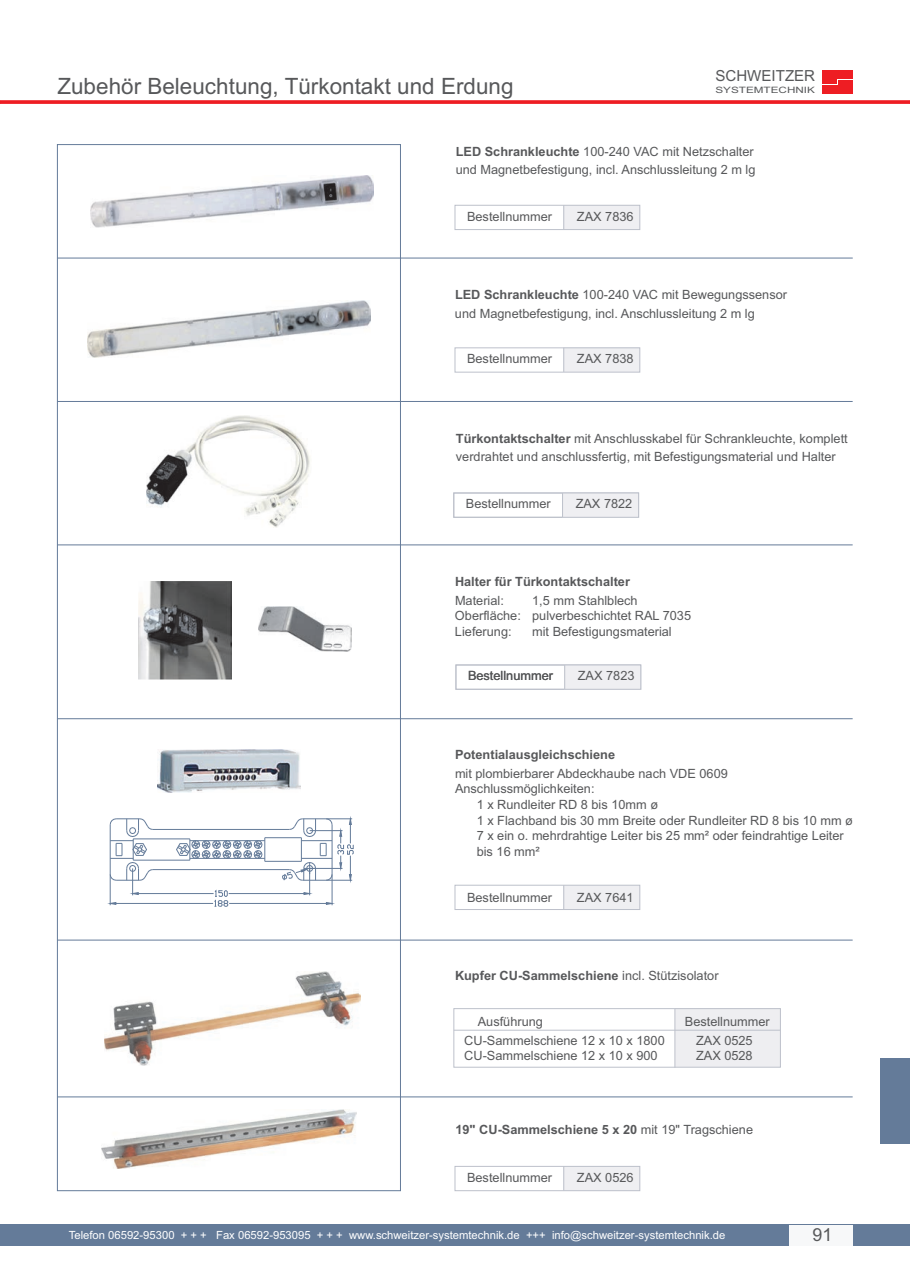
<style>
.page{position:relative;width:910px;height:1280px;background:#fff}
.page>*{position:absolute;margin:0;border:0;box-sizing:border-box;transform-origin:0 0}
.t1{font:22.5px "Arial";color:#57585a}
.t2{font:18px "Arial";color:#57585a}
.t3{font:15.3px "Arial";color:#57585a}
.t4{font:12.75px/18.5px "Arial";color:#57585a}
.t5{font:700 12.75px "Arial";color:#57585a}
.t6{font:11.25px "Arial";color:#fff}
.t7{font:8.7px "Arial";color:#57585a;scale:1.34 1}
.s1{font-weight:700}
.s2{font-weight:400}
</style>
<div class="page">
<div style="left:0;top:1225px;width:910px;height:21px;background:#647b99"></div>
<div style="left:789px;top:1225px;width:64px;height:21px;background:#f7f8f9"></div>
<hr style="left:0;top:101px;width:910px;height:2px;background:#ee1d23">
<div style="left:822px;top:85px;width:31px;height:8px;background:#ee1d23"></div>
<div style="left:822px;top:70px;width:31px;height:8px;background:#ee1d23"></div>
<div style="left:822px;top:78px;width:15px;height:6px;background:#ee1d23"></div>
<div style="left:838px;top:80px;width:15px;height:5px;background:#ee1d23"></div>
<svg style="left:57px;top:144px;width:344px;height:1047px"></svg>
<div style="left:564px;top:885px;width:76px;height:24px;background:#efeff2"></div>
<div style="left:455px;top:885px;width:185px;height:25px;border:1px solid #bdc1cb"></div>
<svg style="left:563px;top:885px;width:1px;height:24px"></svg>
<div style="left:564px;top:348px;width:76px;height:24px;background:#efeff2"></div>
<div style="left:455px;top:347px;width:185px;height:25px;border:1px solid #bdc1cb"></div>
<svg style="left:563px;top:348px;width:1px;height:24px"></svg>
<div style="left:564px;top:205px;width:76px;height:25px;background:#efeff2"></div>
<div style="left:455px;top:205px;width:185px;height:25px;border:1px solid #bdc1cb"></div>
<svg style="left:563px;top:205px;width:1px;height:24px"></svg>
<hr style="left:57px;top:544px;width:796px;height:1px;background:#647b99">
<hr style="left:57px;top:718px;width:796px;height:1px;background:#647b99">
<hr style="left:57px;top:940px;width:796px;height:1px;background:#647b99">
<hr style="left:57px;top:1096px;width:796px;height:1px;background:#647b99">
<div style="left:675px;top:1008px;width:105px;height:59px;background:#eeeef1"></div>
<div style="left:453px;top:1008px;width:328px;height:59px;border:1px solid #bdc1cb"></div>
<hr style="left:454px;top:1030px;width:326px;height:1px;background:#bdc1cb">
<hr style="left:674px;top:1009px;width:1px;height:58px;background:#bdc1cb">
<div style="left:564px;top:1166px;width:76px;height:25px;background:#efeff2"></div>
<div style="left:455px;top:1166px;width:185px;height:25px;border:1px solid #bdc1cb"></div>
<svg style="left:563px;top:1166px;width:1px;height:24px"></svg>
<div style="left:563px;top:493px;width:76px;height:24px;background:#efeff2"></div>
<div style="left:453px;top:493px;width:186px;height:25px;border:1px solid #bdc1cb"></div>
<svg style="left:562px;top:493px;width:1px;height:24px"></svg>
<div style="left:565px;top:665px;width:76px;height:24px;background:#efeff2"></div>
<div style="left:456px;top:665px;width:185px;height:25px;border:1px solid #bdc1cb"></div>
<svg style="left:564px;top:665px;width:1px;height:24px"></svg>
<hr style="left:57px;top:401px;width:796px;height:1px;background:#647b99">
<hr style="left:57px;top:258px;width:796px;height:1px;background:#647b99">
<hr style="left:153px;top:869px;width:136px;height:1px;background:#647b99">
<hr style="left:153px;top:829px;width:136px;height:1px;background:#647b99">
<hr style="left:110px;top:874px;width:1px;height:31px;background:#647b99">
<hr style="left:332px;top:874px;width:1px;height:31px;background:#647b99">
<hr style="left:116px;top:903px;width:97px;height:1px;background:#647b99">
<hr style="left:229px;top:903px;width:97px;height:1px;background:#647b99">
<svg style="left:106px;top:902px;width:11px;height:3px"></svg>
<svg style="left:326px;top:902px;width:10px;height:3px"></svg>
<hr style="left:265px;top:837px;width:36px;height:1px;background:#647b99">
<hr style="left:265px;top:861px;width:36px;height:1px;background:#647b99">
<hr style="left:138px;top:893px;width:76px;height:1px;background:#647b99">
<hr style="left:229px;top:893px;width:75px;height:1px;background:#647b99">
<svg style="left:213px;top:889px;width:15px;height:18px"></svg>
<hr style="left:133px;top:860px;width:57px;height:1px;background:#647b99">
<hr style="left:133px;top:838px;width:57px;height:1px;background:#647b99">
<svg style="left:109px;top:818px;width:45px;height:77px"></svg>
<svg style="left:176px;top:838px;width:89px;height:23px"></svg>
<svg style="left:282px;top:814px;width:72px;height:81px"></svg>
<img style="left:91px;top:175px;width:282px;height:52px">
<img style="left:146px;top:416px;width:165px;height:112px">
<img style="left:139px;top:582px;width:92px;height:98px">
<img style="left:87px;top:300px;width:283px;height:57px">
<img style="left:157px;top:750px;width:143px;height:42px">
<img style="left:101px;top:1109px;width:255px;height:60px">
<img style="left:105px;top:971px;width:255px;height:95px">
<img style="left:259px;top:607px;width:93px;height:45px">
<div style="left:880px;top:1059px;width:30px;height:85px;background:#647b99"></div>
<h1 class="t1" style="left:57px;top:77px;width:458px">Zubehör Beleuchtung, Türkontakt und Erdung</h1>
<p class="t3" style="left:715px;top:70px;width:101px">SCHWEITZER</p>
<p class="t7" style="left:715px;top:87px;width:76px">SYSTEMTECHNIK</p>
<p class="t4" style="left:456px;top:143px;width:301px"><span class="s1">LED Schrankleuchte</span> 100-240 VAC mit Netzschalter und Magnetbefestigung, incl. Anschlussleitung 2 m lg</p>
<p class="t4" style="left:467px;top:208px;width:87px">Bestellnummer</p>
<p class="t4" style="left:577px;top:208px;width:58px">ZAX 7836</p>
<p class="t4" style="left:455px;top:287px;width:334px"><span class="s1">LED Schrankleuchte</span> 100-240 VAC mit Bewegungssensor und Magnetbefestigung, incl. Anschlussleitung 2 m lg</p>
<p class="t4" style="left:467px;top:351px;width:87px">Bestellnummer</p>
<p class="t4" style="left:577px;top:351px;width:58px">ZAX 7838</p>
<p class="t4" style="left:456px;top:430px;width:393px"><span class="s1">Türkontaktschalter</span> mit Anschlusskabel für Schrankleuchte, komplett verdrahtet und anschlussfertig, mit Befestigungsmaterial und Halter</p>
<p class="t4" style="left:466px;top:496px;width:87px">Bestellnummer</p>
<p class="t4" style="left:576px;top:496px;width:58px">ZAX 7822</p>
<p class="t5" style="left:455px;top:577px;width:176px">Halter für Türkontaktschalter</p>
<p class="t4" style="left:455px;top:592px;width:50px">Material:</p>
<p class="t4" style="left:455px;top:594px;width:238px;line-height:15.6px;text-indent:77px">1,5 mm Stahlblech<br>Oberfläche: pulverbeschichtet RAL 7035<br>Lieferung:</p>
<p class="t4" style="left:532px;top:623px;width:141px">mit Befestigungsmaterial</p>
<p class="t4" style="left:468px;top:668px;width:87px">Bestellnummer</p>
<p class="t4" style="left:578px;top:668px;width:58px">ZAX 7823</p>
<p class="t5" style="left:455px;top:750px;width:162px">Potentialausgleichschiene</p>
<p class="t4" style="left:455px;top:765px;width:274px">mit plombierbarer Abdeckhaube nach VDE 0609</p>
<p class="t4" style="left:455px;top:781px;width:141px">Anschlussmöglichkeiten:</p>
<p class="t4" style="left:477px;top:796px;width:183px">1 x Rundleiter RD 8 bis 10mm ø</p>
<p class="t4" style="left:477px;top:812px;width:378px">1 x Flachband bis 30 mm Breite oder Rundleiter RD 8 bis 10 mm ø</p>
<p class="t4" style="left:477px;top:828px;width:369px">7 x ein o. mehrdrahtige Leiter bis 25 mm² oder feindrahtige Leiter</p>
<p class="t4" style="left:477px;top:843px;width:65px">bis 16 mm²</p>
<p class="t4" style="left:467px;top:889px;width:87px">Bestellnummer</p>
<p class="t4" style="left:577px;top:889px;width:58px">ZAX 7641</p>
<p class="t5" style="left:455px;top:971px;width:265px">Kupfer CU-Sammelschiene <span class="s2">incl. Stützisolator</span></p>
<p class="t4" style="left:478px;top:1014px;width:67px">Ausführung</p>
<p class="t4" style="left:685px;top:1014px;width:87px">Bestellnummer</p>
<p class="t4" style="left:464px;top:1032px;width:202px">CU-Sammelschiene 12 x 10 x 1800</p>
<p class="t4" style="left:696px;top:1032px;width:58px">ZAX 0525</p>
<p class="t4" style="left:464px;top:1048px;width:195px">CU-Sammelschiene 12 x 10 x 900</p>
<p class="t4" style="left:696px;top:1048px;width:58px">ZAX 0528</p>
<p class="t5" style="left:455px;top:1125px;width:299px">19" CU-Sammelschiene 5 x 20 <span class="s2">mit 19" Tragschiene</span></p>
<p class="t4" style="left:467px;top:1169px;width:87px">Bestellnummer</p>
<p class="t4" style="left:577px;top:1169px;width:58px">ZAX 0526</p>
<p class="t6" style="left:69px;top:1230px;width:658px">Telefon 06592-95300 + + + Fax 06592-953095 + + + www.schweitzer-systemtechnik.de +++ info@schweitzer-systemtechnik.de</p>
<h2 class="t2" style="left:812px;top:1228px;width:21px">91</h2>
</div>
